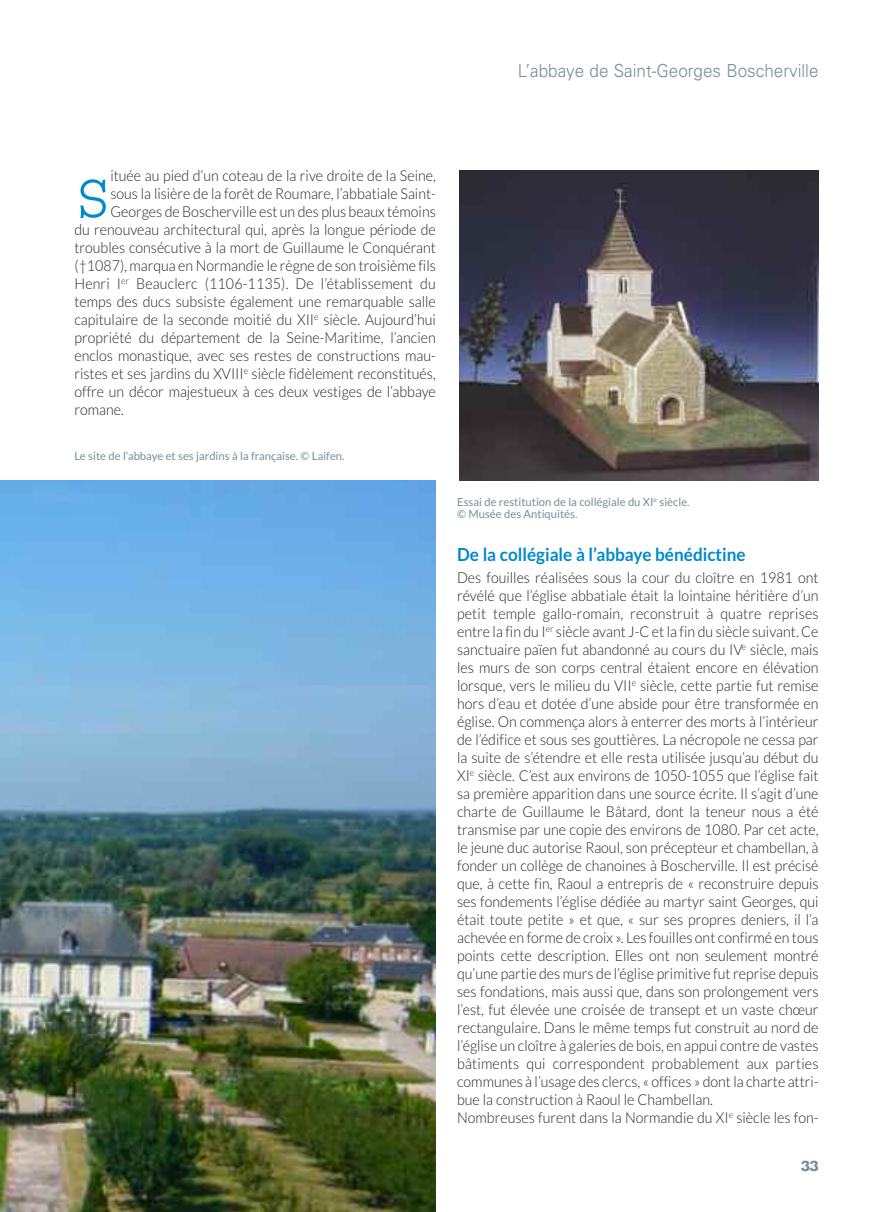
<style>
.page{position:relative;width:893px;height:1212px;background:#fff}
.page>*{position:absolute;margin:0;border:0;box-sizing:border-box;transform-origin:0 0}
.t1{font:64.5px "Courier";color:#0089cd;scale:.95 1}
.t2{font:300 18px "Univers";color:#768e9b;scale:.95 1}
.t3{font:700 18px "Lato";color:#0089cd;scale:.95 1}
.t4{font:300 15px/18px "Lato";color:#272526;scale:.95 1}
.t5{font:15px "Eagle";color:#768e9b}
.t6{font:11.25px/12.8px "Lato";color:#768e9b}
</style>
<div class="page">
<img style="left:0;top:480px;width:436px;height:732px">
<img style="left:459px;top:170px;width:360px;height:310px">
<p class="t2" style="left:518px;top:64px;width:318px">L’abbaye de Saint-Georges Boscherville</p>
<p class="t4" style="left:110px;top:167px;width:344px">ituée au pied d’un coteau de la rive droite de la Seine,</p>
<p class="t4" style="left:110px;top:185px;width:344px">sous la lisière de la forêt de Roumare, l’abbatiale Saint-</p>
<p class="t4" style="left:110px;top:203px;width:344px">Georges de Boscherville est un des plus beaux témoins</p>
<p class="t4" style="left:74px;top:221px;width:382px">du renouveau architectural qui, après la longue période de</p>
<p class="t4" style="left:74px;top:239px;width:382px">troubles consécutive à la mort de Guillaume le Conquérant</p>
<p class="t4" style="left:74px;top:257px;width:382px">(†1087), marqua en Normandie le règne de son troisième fils</p>
<p class="t4" style="left:74px;top:275px;width:382px">Henri I<sup>er</sup> Beauclerc (1106-1135). De l’établissement du</p>
<p class="t4" style="left:74px;top:293px;width:382px">temps des ducs subsiste également une remarquable salle</p>
<p class="t4" style="left:74px;top:311px;width:382px">capitulaire de la seconde moitié du XII<sup>e</sup> siècle. Aujourd’hui</p>
<p class="t4" style="left:74px;top:329px;width:382px">propriété du département de la Seine-Maritime, l’ancien</p>
<p class="t4" style="left:74px;top:347px;width:382px">enclos monastique, avec ses restes de constructions mau-</p>
<p class="t4" style="left:74px;top:365px;width:382px">ristes et ses jardins du XVIII<sup>e</sup> siècle fidèlement reconstitués,</p>
<p class="t4" style="left:74px;top:383px;width:382px">offre un décor majestueux à ces deux vestiges de l’abbaye</p>
<p class="t4" style="left:74px;top:401px;width:54px">romane.</p>
<h1 class="t1" style="left:74px;top:176px;width:40px">S</h1>
<p class="t6" style="left:74px;top:450px;width:272px">Le site de l’abbaye et ses jardins à la française. © Laifen.</p>
<p class="t6" style="left:457px;top:495px;width:234px">Essai de restitution de la collégiale du XI<sup>e</sup> siècle. © Musée des Antiquités.</p>
<p class="t3" style="left:457px;top:544px;width:305px">De la collégiale à l’abbaye bénédictine</p>
<p class="t4" style="left:457px;top:569px;width:382px">Des fouilles réalisées sous la cour du cloître en 1981 ont révélé que l’église abbatiale était la lointaine héritière d’un petit temple gallo-romain, reconstruit à quatre reprises entre la fin du I<sup>er</sup> siècle avant J-C et la fin du siècle suivant. Ce sanctuaire païen fut abandonné au cours du IV<sup>e</sup> siècle, mais les murs de son corps central étaient encore en élévation lorsque, vers le milieu du VII<sup>e</sup> siècle, cette partie fut remise hors d’eau et dotée d’une abside pour être transformée en église. On commença alors à enterrer des morts à l’intérieur de l’édifice et sous ses gouttières. La nécropole ne cessa par la suite de s’étendre et elle resta utilisée jusqu’au début du XI<sup>e</sup> siècle. C’est aux environs de 1050-1055 que l’église fait sa première apparition dans une source écrite. Il s’agit d’une charte de Guillaume le Bâtard, dont la teneur nous a été transmise par une copie des environs de 1080. Par cet acte, le jeune duc autorise Raoul, son précepteur et chambellan, à fonder un collège de chanoines à Boscherville. Il est précisé que, à cette fin, Raoul a entrepris de « reconstruire depuis ses fondements l’église dédiée au martyr saint Georges, qui était toute petite » et que, « sur ses propres deniers, il l’a achevée en forme de croix ». Les fouilles ont confirmé en tous points cette description. Elles ont non seulement montré qu’une partie des murs de l’église primitive fut reprise depuis ses fondations, mais aussi que, dans son prolongement vers l’est, fut élevée une croisée de transept et un vaste chœur rectangulaire. Dans le même temps fut construit au nord de l’église un cloître à galeries de bois, en appui contre de vastes bâtiments qui correspondent probablement aux parties communes à l’usage des clercs, « offices » dont la charte attri&shy;bue la construction à Raoul le Chambellan.<br>Nombreuses furent dans la Normandie du XI<sup>e</sup> siècle les fon-</p>
<p class="t5" style="left:801px;top:1157px;width:19px">33</p>
</div>
